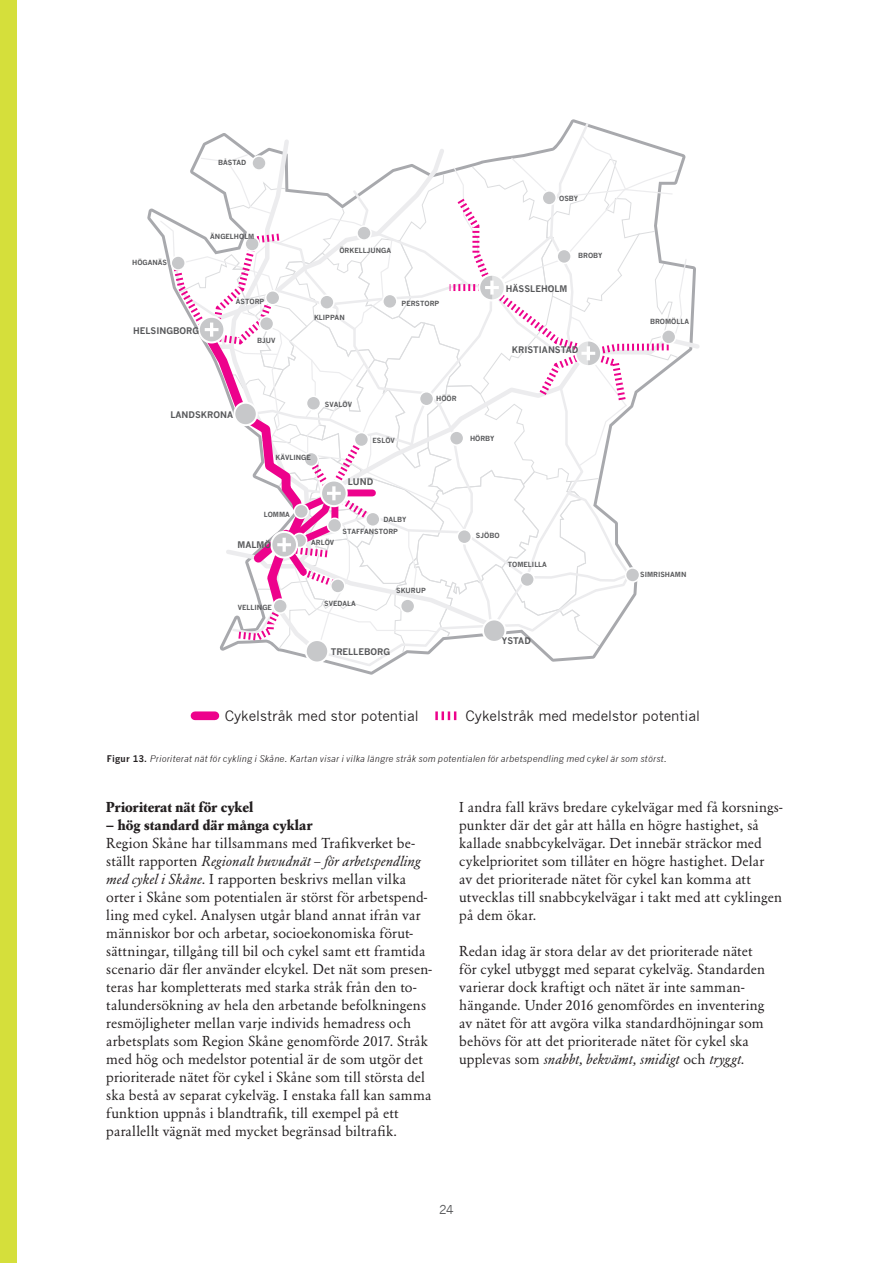
<style>
.page{position:relative;width:893px;height:1263px;background:#fff}
.page>*{position:absolute;margin:0;border:0;box-sizing:border-box;transform-origin:0 0}
.t1{font:14.25px/18px "Garamond BE";letter-spacing:.01em;color:#231f20}
.t2{font:700 14.25px "Garamond BE";letter-spacing:.015em;color:#231f20}
.t3{font:13.8px "News Gothic";color:#231f20}
.t4{font:12px "News Gothic";color:#57585a}
.t5{font:italic 9px "News Gothic";letter-spacing:.025em;color:#231f20}
.t6{font:700 8.85px "News Gothic";color:#57585a}
.t7{font:700 6.9px "News Gothic";color:#57585a}
.s1{font-weight:700;font-style:normal}
.s2{font-style:italic}
</style>
<div class="page">
<div style="left:0;top:0;width:17px;height:1263px;background:#d5df3b"></div>
<svg style="left:159px;top:121px;width:541px;height:547px"></svg>
<div style="left:327px;top:518px;width:15px;height:15px;border:2px solid #fff;border-radius:50%"></div>
<div style="left:195px;top:711px;width:20px;height:9px;background:#ed028c"></div>
<svg style="left:435px;top:711px;width:22px;height:9px"></svg>
<p class="t7" style="left:218px;top:158px;width:30px">BÅSTAD</p>
<p class="t7" style="left:132px;top:259px;width:36px">HÖGANÄS</p>
<p class="t7" style="left:210px;top:232px;width:46px">ÄNGELHOLM</p>
<p class="t6" style="left:133px;top:325px;width:67px">HELSINGBORG</p>
<p class="t7" style="left:236px;top:297px;width:30px">ÅSTORP</p>
<p class="t7" style="left:257px;top:336px;width:20px">BJUV</p>
<p class="t7" style="left:339px;top:246px;width:53px">ÖRKELLJUNGA</p>
<p class="t7" style="left:314px;top:313px;width:32px">KLIPPAN</p>
<p class="t7" style="left:402px;top:299px;width:39px">PERSTORP</p>
<p class="t7" style="left:559px;top:194px;width:21px">OSBY</p>
<p class="t6" style="left:506px;top:283px;width:63px">HÄSSLEHOLM</p>
<p class="t7" style="left:578px;top:251px;width:26px">BROBY</p>
<p class="t6" style="left:512px;top:345px;width:68px">KRISTIANSTAD</p>
<p class="t6" style="left:170px;top:410px;width:64px">LANDSKRONA</p>
<p class="t7" style="left:275px;top:453px;width:37px">KÄVLINGE</p>
<p class="t7" style="left:264px;top:510px;width:28px">LOMMA</p>
<p class="t7" style="left:325px;top:400px;width:29px">SVALÖV</p>
<p class="t7" style="left:372px;top:436px;width:24px">ESLÖV</p>
<p class="t6" style="left:348px;top:476px;width:27px">LUND</p>
<p class="t7" style="left:383px;top:516px;width:25px">DALBY</p>
<p class="t7" style="left:342px;top:527px;width:57px">STAFFANSTORP</p>
<p class="t6" style="left:238px;top:539px;width:35px">MALMÖ</p>
<p class="t7" style="left:311px;top:538px;width:25px">ARLÖV</p>
<p class="t7" style="left:436px;top:394px;width:22px">HÖÖR</p>
<p class="t7" style="left:238px;top:604px;width:36px">VELLINGE</p>
<p class="t7" style="left:324px;top:599px;width:33px">SVEDALA</p>
<p class="t7" style="left:396px;top:587px;width:31px">SKURUP</p>
<p class="t6" style="left:331px;top:646px;width:61px">TRELLEBORG</p>
<p class="t7" style="left:470px;top:434px;width:26px">HÖRBY</p>
<p class="t7" style="left:476px;top:531px;width:25px">SJÖBO</p>
<p class="t7" style="left:508px;top:560px;width:41px">TOMELILLA</p>
<p class="t6" style="left:502px;top:636px;width:31px">YSTAD</p>
<p class="t7" style="left:650px;top:318px;width:40px">BROMÖLLA</p>
<p class="t7" style="left:640px;top:570px;width:48px">SIMRISHAMN</p>
<p class="t3" style="left:225px;top:707px;width:196px">Cykelstråk med stor potential</p>
<p class="t3" style="left:466px;top:707px;width:236px">Cykelstråk med medelstor potential</p>
<p class="t5" style="left:107px;top:753px;width:562px"><span class="s1">Figur 13.</span> Prioriterat nät för cykling i Skåne. Kartan visar i vilka längre stråk som potentialen för arbetspendling med cykel är som störst.</p>
<p class="t2" style="left:106px;top:798px;width:148px">Prioriterat nät för cykel</p>
<p class="t2" style="left:106px;top:816px;width:208px">– hög standard där många cyklar</p>
<p class="t1" style="left:106px;top:834px;width:327px">Region Skåne har tillsammans med Trafikverket be&shy;ställt rapporten <span class="s2">Regionalt huvudnät – för arbetspendling med cykel i Skåne</span>. I rapporten beskrivs mellan vilka orter i Skåne som potentialen är störst för arbetspend&shy;ling med cykel. Analysen utgår bland annat ifrån var människor bor och arbetar, socioekonomiska förut&shy;sättningar, tillgång till bil och cykel samt ett framtida scenario där fler använder elcykel. Det nät som presen&shy;teras har kompletterats med starka stråk från den to&shy;talundersökning av hela den arbetande befolkningens resmöjligheter mellan varje individs hemadress och arbetsplats som Region Skåne genomförde 2017. Stråk med hög och medelstor potential är de som utgör det prioriterade nätet för cykel i Skåne som till största del ska bestå av separat cykelväg. I enstaka fall kan samma funktion uppnås i blandtrafik, till exempel på ett parallellt vägnät med mycket begränsad biltrafik.</p>
<p class="t1" style="left:459px;top:798px;width:325px">I andra fall krävs bredare cykelvägar med få korsnings&shy;punkter där det går att hålla en högre hastighet, så kallade snabbcykelvägar. Det innebär sträckor med cykelprioritet som tillåter en högre hastighet. Delar<br>av det prioriterade nätet för cykel kan komma att utvecklas till snabbcykelvägar i takt med att cyklingen på dem ökar.</p>
<p class="t1" style="left:459px;top:942px;width:307px">Redan idag är stora delar av det prioriterade nätet för cykel utbyggt med separat cykelväg. Standarden varierar dock kraftigt och nätet är inte samman&shy;hängande. Under 2016 genomfördes en inventering av nätet för att avgöra vilka standardhöjningar som behövs för att det prioriterade nätet för cykel ska upplevas som <span class="s2">snabbt, bekvämt, smidigt</span> och <span class="s2">tryggt</span>.</p>
<p class="t4" style="left:439px;top:1203px;width:16px">24</p>
</div>
